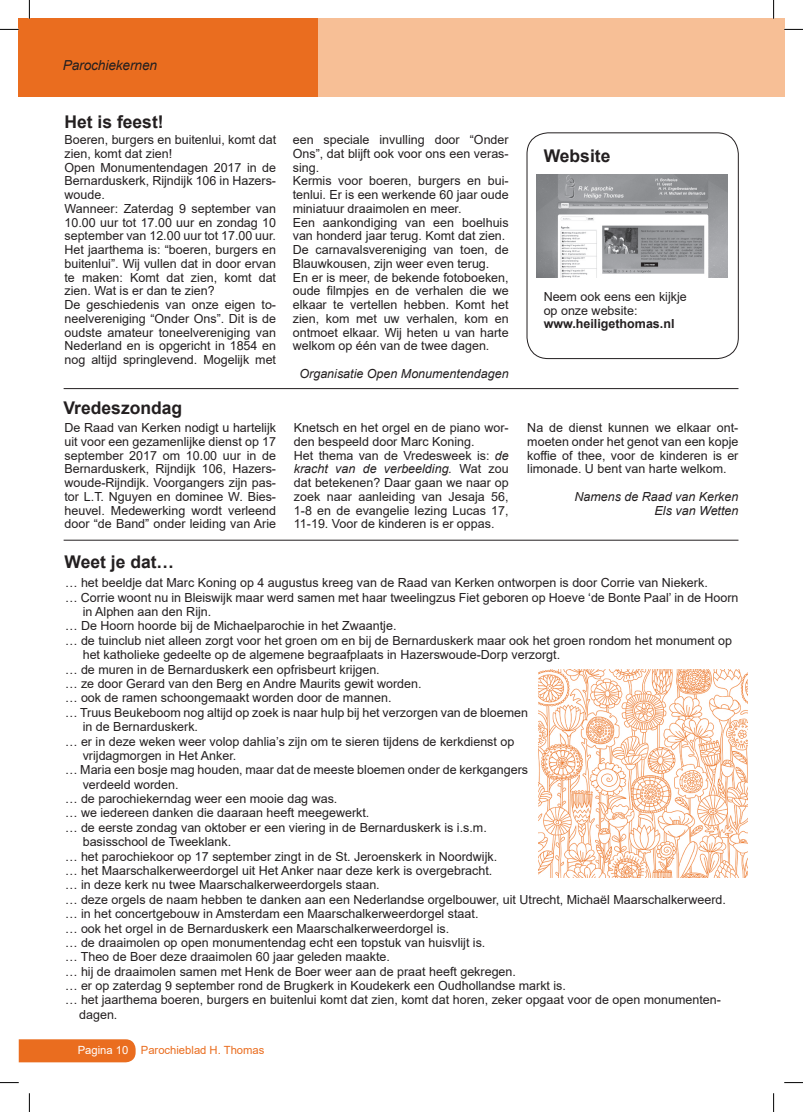
<style>
.page{position:relative;width:803px;height:1112px;background:#fff}
.page>*{position:absolute;margin:0;border:0;box-sizing:border-box;transform-origin:0 0}
.t1{font:700 17.5px "Arial";color:#231f20}
.t2{font:italic 13.75px "Arial";letter-spacing:-.01em;color:#231f20}
.t3{font:12.5px/13.8px "Arial";color:#231f20}
.t4{font:italic 12.5px/13.8px "Arial";color:#231f20;text-align:right}
.t5{font:700 12.5px "Arial";color:#231f20}
.t6{font:11.25px "Arial";color:#ea6d1f}
.s1{font-style:italic}
.s2{color:#fff}
</style>
<div class="page">
<div style="left:19px;top:1039px;width:117px;height:23px;background:#ea6d1f"></div>
<div style="left:313px;top:19px;width:471px;height:78px;background:#f7bf96"></div>
<div style="left:19px;top:19px;width:299px;height:78px;background:#ea6d1f"></div>
<img style="left:539px;top:669px;width:208px;height:208px">
<hr style="left:64px;top:388px;width:674px;height:1px;background:#231f20">
<hr style="left:64px;top:540px;width:674px;height:1px;background:#231f20">
<div style="left:527px;top:133px;width:211px;height:225px;border:1px solid #231f20;border-radius:21px"></div>
<img style="left:537px;top:174px;width:191px;height:103px">
<svg style="left:0;top:29px;width:19px;height:1px"></svg>
<svg style="left:784px;top:29px;width:19px;height:1px"></svg>
<svg style="left:0;top:1082px;width:19px;height:1px"></svg>
<svg style="left:784px;top:1082px;width:19px;height:1px"></svg>
<svg style="left:29px;top:0;width:1px;height:19px"></svg>
<svg style="left:29px;top:1093px;width:1px;height:18px"></svg>
<svg style="left:773px;top:0;width:1px;height:19px"></svg>
<svg style="left:773px;top:1093px;width:1px;height:18px"></svg>
<p class="t2" style="left:63px;top:56px;width:96px">Parochiekernen</p>
<h1 class="t1" style="left:65px;top:110px;width:101px">Het is feest!</h1>
<p class="t3" style="left:65px;top:133px;width:213px">Boeren, burgers en buitenlui, komt dat zien, komt dat zien!<br>Open Monumentendagen 2017 in de Bernarduskerk, Rijndijk 106 in Hazers&shy;woude.<br>Wanneer: Zaterdag 9 september van 10.00 uur tot 17.00 uur en zondag 10 september van 12.00 uur tot 17.00 uur.<br>Het jaarthema is: “boeren, burgers en buitenlui”. Wij vullen dat in door ervan te maken: Komt dat zien, komt dat zien. Wat is er dan te zien?<br>De geschiedenis van onze eigen to&shy;neelvereniging “Onder Ons”. Dit is de oudste amateur toneelvereniging van Nederland en is opgericht in 1854 en nog altijd springlevend. Mogelijk met</p>
<h1 class="t1" style="left:64px;top:396px;width:120px">Vredeszondag</h1>
<p class="t3" style="left:293px;top:133px;width:217px">een speciale invulling door “Onder Ons”, dat blijft ook voor ons een veras&shy;sing.<br>Kermis voor boeren, burgers en bui&shy;tenlui. Er is een werkende 60 jaar oude miniatuur draaimolen en meer.<br>Een aankondiging van een boelhuis van honderd jaar terug. Komt dat zien.<br>De carnavalsvereniging van toen, de Blauwkousen, zijn weer even terug.<br>En er is meer, de bekende fotoboeken, oude filmpjes en de verhalen die we elkaar te vertellen hebben. Komt het zien, kom met uw verhalen, kom en ontmoet elkaar. Wij heten u van harte welkom op één van de twee dagen.</p>
<p class="t4" style="left:299px;top:367px;width:211px">Organisatie Open Monumentendagen</p>
<h1 class="t1" style="left:544px;top:143px;width:68px">Website</h1>
<p class="t3" style="left:544px;top:289px;width:145px">Neem ook eens een kijkje op onze website:</p>
<p class="t5" style="left:544px;top:315px;width:132px">www.heiligethomas.nl</p>
<p class="t3" style="left:65px;top:420px;width:213px;text-align:justify">De Raad van Kerken nodigt u hartelijk uit voor een gezamenlijke dienst op 17 september 2017 om 10.00 uur in de Bernarduskerk, Rijndijk 106, Hazers&shy;woude-Rijndijk. Voorgangers zijn pas&shy;tor L.T. Nguyen en dominee W. Bies&shy;heuvel. Medewerking wordt verleend door “de Band” onder leiding van Arie</p>
<p class="t3" style="left:294px;top:420px;width:216px">Knetsch en het orgel en de piano wor&shy;den bespeeld door Marc Koning.<br>Het thema van de Vredesweek is: <span class="s1">de kracht van de verbeelding.</span> Wat zou dat betekenen? Daar gaan we naar op zoek naar aanleiding van Jesaja 56, 1-8 en de evangelie lezing Lucas 17, 11-19. Voor de kinderen is er oppas.</p>
<p class="t3" style="left:527px;top:420px;width:213px;text-align:justify">Na de dienst kunnen we elkaar ont&shy;moeten onder het genot van een kopje koffie of thee, voor de kinderen is er limonade. U bent van harte welkom.</p>
<p class="t4" style="left:574px;top:489px;width:165px">Namens de Raad van Kerken<br>Els van Wetten</p>
<h1 class="t1" style="left:65px;top:549px;width:111px">Weet je dat…</h1>
<p class="t3" style="left:65px;top:575px;width:644px">… het beeldje dat Marc Koning op 4 augustus kreeg van de Raad van Kerken ontworpen is door Corrie van Niekerk.</p>
<p class="t3" style="left:65px;top:590px;width:675px">… Corrie woont nu in Bleiswijk maar werd samen met haar tweelingzus Fiet geboren op Hoeve ‘de Bonte Paal’ in de Hoorn</p>
<p class="t3" style="left:83px;top:604px;width:130px">in Alphen aan den Rijn.</p>
<p class="t3" style="left:65px;top:619px;width:333px">… De Hoorn hoorde bij de Michaelparochie in het Zwaantje.</p>
<p class="t3" style="left:65px;top:633px;width:668px">… de tuinclub niet alleen zorgt voor het groen om en bij de Bernarduskerk maar ook het groen rondom het monument op</p>
<p class="t3" style="left:83px;top:647px;width:479px">het katholieke gedeelte op de algemene begraafplaats in Hazerswoude-Dorp verzorgt.</p>
<p class="t3" style="left:65px;top:662px;width:316px">… de muren in de Bernarduskerk een opfrisbeurt krijgen.</p>
<p class="t3" style="left:65px;top:676px;width:358px">… ze door Gerard van den Berg en Andre Maurits gewit worden.</p>
<p class="t3" style="left:65px;top:690px;width:328px">… ook de ramen schoongemaakt worden door de mannen.</p>
<p class="t3" style="left:65px;top:705px;width:465px">… Truus Beukeboom nog altijd op zoek is naar hulp bij het verzorgen van de bloemen</p>
<p class="t3" style="left:83px;top:719px;width:117px">in de Bernarduskerk.</p>
<p class="t3" style="left:65px;top:734px;width:451px">… er in deze weken weer volop dahlia’s zijn om te sieren tijdens de kerkdienst op</p>
<p class="t3" style="left:83px;top:748px;width:155px">vrijdagmorgen in Het Anker.</p>
<p class="t3" style="left:65px;top:762px;width:465px">… Maria een bosje mag houden, maar dat de meeste bloemen onder de kerkgangers</p>
<p class="t3" style="left:83px;top:777px;width:97px">verdeeld worden.</p>
<p class="t3" style="left:65px;top:791px;width:274px">… de parochiekerndag weer een mooie dag was.</p>
<p class="t3" style="left:65px;top:805px;width:306px">… we iedereen danken die daaraan heeft meegewerkt.</p>
<p class="t3" style="left:65px;top:820px;width:423px">… de eerste zondag van oktober er een viering in de Bernarduskerk is i.s.m.</p>
<p class="t3" style="left:83px;top:834px;width:150px">basisschool de Tweeklank.</p>
<p class="t3" style="left:65px;top:849px;width:434px">… het parochiekoor op 17 september zingt in de St. Jeroenskerk in Noordwijk.</p>
<p class="t3" style="left:65px;top:863px;width:429px">… het Maarschalkerweerdorgel uit Het Anker naar deze kerk is overgebracht.</p>
<p class="t3" style="left:65px;top:877px;width:316px">… in deze kerk nu twee Maarschalkerweerdorgels staan.</p>
<p class="t3" style="left:65px;top:892px;width:662px">… deze orgels de naam hebben te danken aan een Nederlandse orgelbouwer, uit Utrecht, Michaël Maarschalkerweerd.</p>
<p class="t3" style="left:65px;top:906px;width:415px">… in het concertgebouw in Amsterdam een Maarschalkerweerdorgel staat.</p>
<p class="t3" style="left:65px;top:920px;width:386px">… ook het orgel in de Bernarduskerk een Maarschalkerweerdorgel is.</p>
<p class="t3" style="left:65px;top:935px;width:422px">… de draaimolen op open monumentendag echt een topstuk van huisvlijt is.</p>
<p class="t3" style="left:65px;top:949px;width:326px">… Theo de Boer deze draaimolen 60 jaar geleden maakte.</p>
<p class="t3" style="left:65px;top:964px;width:452px">… hij de draaimolen samen met Henk de Boer weer aan de praat heeft gekregen.</p>
<p class="t3" style="left:65px;top:978px;width:502px">… er op zaterdag 9 september rond de Brugkerk in Koudekerk een Oudhollandse markt is.</p>
<p class="t3" style="left:65px;top:992px;width:657px">… het jaarthema boeren, burgers en buitenlui komt dat zien, komt dat horen, zeker opgaat voor de open monumenten-</p>
<p class="t3" style="left:79px;top:1007px;width:40px">dagen.</p>
<p class="t6" style="left:78px;top:1042px;width:188px"><span class="s2">Pagina 10</span> Parochieblad H. Thomas</p>
</div>
